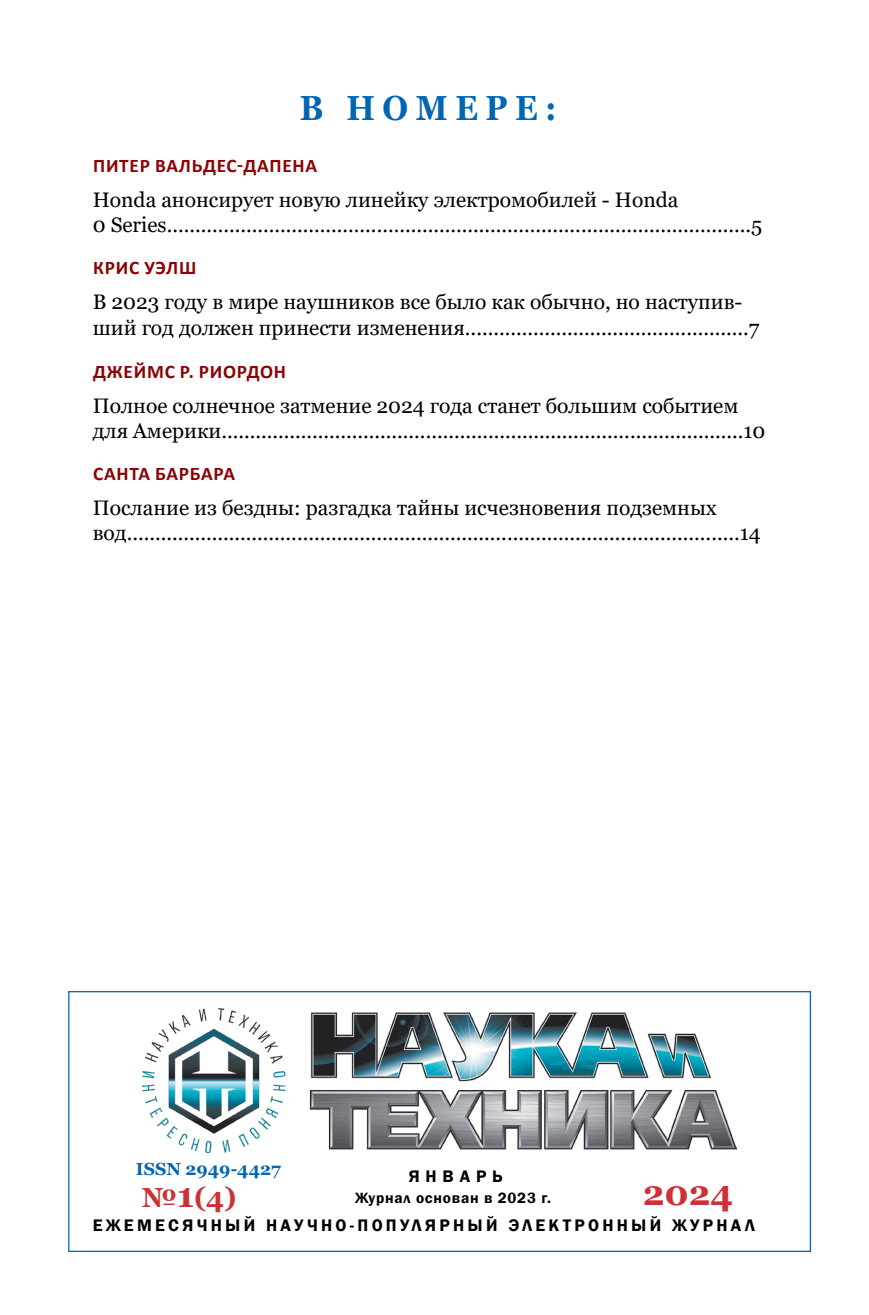
<style>
.page{position:relative;width:869px;height:1315px;background:#fff}
.page>*{position:absolute;margin:0;border:0;box-sizing:border-box;transform-origin:0 0}
.t1{font:700 34.82px "Georgia";letter-spacing:.24em;color:#0066b3;scale:.9 1}
.t2{font:700 34.65px "Georgia";color:#ce3037}
.t3{font:700 27.47px "Georgia";color:#ce3037}
.t4{font:21px/25.2px "Georgia";color:#000}
.t5{font:700 19.25px "Calibri";letter-spacing:.04em;color:#8b0304}
.t6{font:700 17.5px "Georgia";color:#0066b3}
.t7{font:600 17.15px "Franklin Gothic";letter-spacing:.19em;color:#000}
.t8{font:600 15.22px "Franklin Gothic";letter-spacing:.05em;color:#000}
.s1{font-size:34.65px}
</style>
<div class="page">
<img style="left:142px;top:1008px;width:594px;height:144px">
<div style="left:68px;top:991px;width:742px;height:261px;border:1px solid #0066b3"></div>
<h1 class="t1" style="left:299px;top:85px;width:287px">В НОМЕРЕ:</h1>
<p class="t5" style="left:93px;top:152px;width:225px">Питер Вальдес-Дапена</p>
<p class="t4" style="left:93px;top:188px;width:670px">Honda анонсирует новую линейку электромобилей - Honda<br>0 Series.......................................................................................................5</p>
<p class="t5" style="left:93px;top:254px;width:105px">Крис Уэлш</p>
<p class="t4" style="left:93px;top:290px;width:667px">В 2023 году в мире наушников все было как обычно, но наступив&shy;ший год должен принести изменения..................................................7</p>
<p class="t5" style="left:93px;top:358px;width:194px">Джеймс Р. Риордон</p>
<p class="t4" style="left:93px;top:393px;width:674px">Полное солнечное затмение 2024 года станет большим событием для Америки............................................................................................10</p>
<p class="t5" style="left:93px;top:460px;width:143px">Санта Барбара</p>
<p class="t4" style="left:93px;top:496px;width:669px">Послание из бездны: разгадка тайны исчезновения подземных вод............................................................................................................14</p>
<p class="t6" style="left:136px;top:1158px;width:146px">ISSN 2949-4427</p>
<p class="t7" style="left:408px;top:1165px;width:96px">январь</p>
<p class="t8" style="left:355px;top:1188px;width:197px">Журнал основан в 2023 г.</p>
<h3 class="t3" style="left:142px;top:1179px;width:96px">№<span class="s1">1</span>(4)</h3>
<h2 class="t2" style="left:642px;top:1170px;width:92px">2024</h2>
<p class="t7" style="left:93px;top:1215px;width:663px">Еже месячный научно-популярный Электронный журнал</p>
</div>
